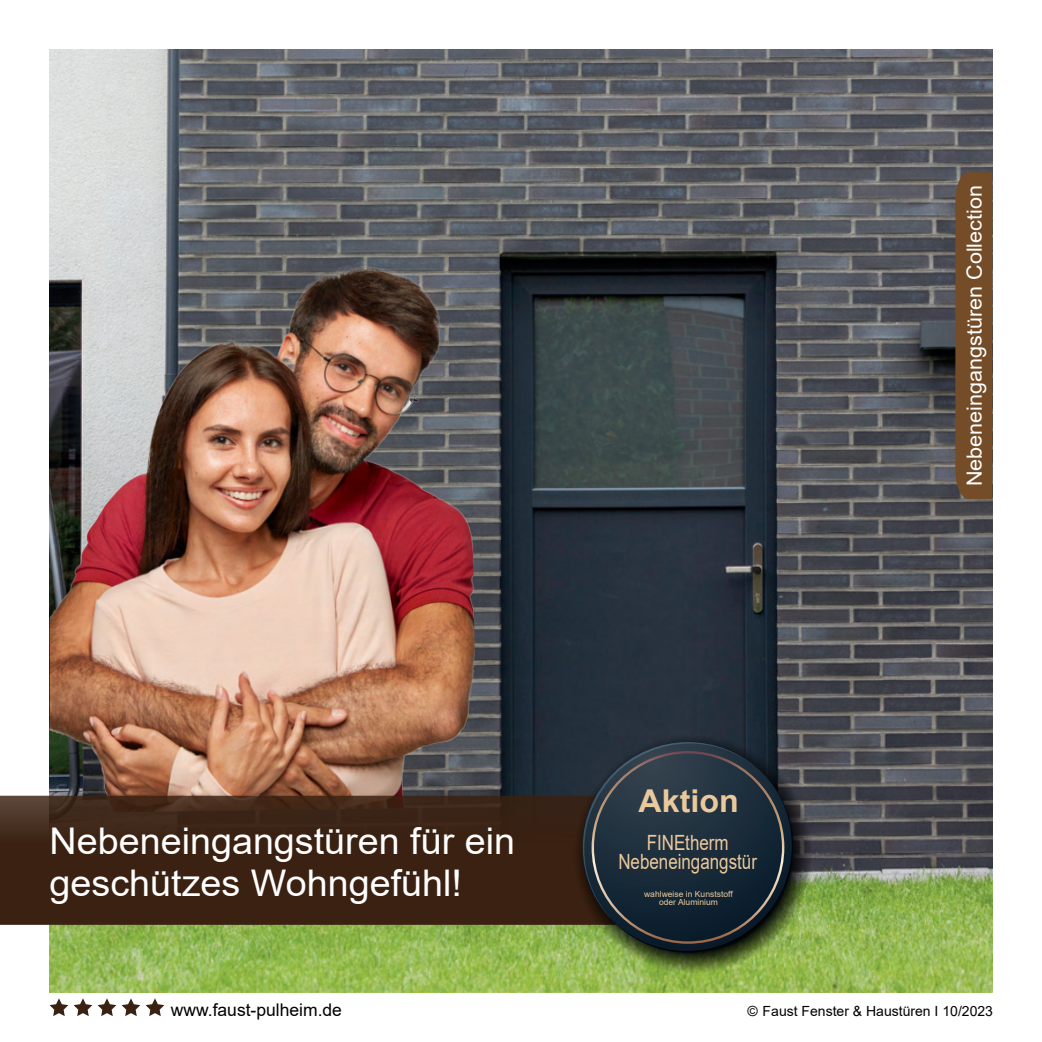
<style>
.page{position:relative;width:1042px;height:1042px;background:#fff}
.page>*{position:absolute;margin:0;border:0;box-sizing:border-box;transform-origin:0 0}
.t1{font:36.75px/42px "Arial";color:#fff}
.t2{font:700 31.5px "Arial";color:#eac99c}
.t3{font:21px "Arial";color:#fff}
.t4{font:21px/19.2px "Arial";color:#eac99c;text-align:center;scale:.81 1}
.t5{font:17.5px "Arial";color:#000}
.t6{font:14px "Arial";color:#000}
.t7{font:8.4px/8.4px "Arial";color:#eac99c;text-align:center}
</style>
<div class="page">
<img style="left:50px;top:50px;width:942px;height:942px">
<img style="left:50px;top:265px;width:427px;height:531px">
<svg style="left:0;top:796px;width:583px;height:128px;background:#3b2313"></svg>
<svg style="left:50px;top:998px;width:18px;height:18px"></svg>
<svg style="left:74px;top:998px;width:18px;height:18px"></svg>
<svg style="left:98px;top:998px;width:18px;height:18px"></svg>
<svg style="left:122px;top:998px;width:18px;height:18px"></svg>
<svg style="left:146px;top:998px;width:18px;height:18px"></svg>
<div style="left:955px;top:172px;width:37px;height:327px;background:#744c27"></div>
<svg style="left:574px;top:735px;width:238px;height:238px;background:#454e2f"></svg>
<svg style="left:583px;top:742px;width:210px;height:210px;background:#27353a"></svg>
<p class="t1" style="left:50px;top:820px;width:467px">Nebeneingangstüren für ein geschützes Wohngefühl!</p>
<p class="t2" style="left:638px;top:779px;width:102px">Aktion</p>
<p class="t4" style="left:618px;top:833px;width:173px">FINEtherm<br>Nebeneingangstür</p>
<p class="t7" style="left:644px;top:889px;width:90px">wahlweise in Kunststoff oder Aluminium</p>
<p class="t3" style="left:960px;top:486px;width:302px;rotate:-90deg">Nebeneingangstüren Collection</p>
<p class="t5" style="left:171px;top:998px;width:173px">www.faust-pulheim.de</p>
<p class="t6" style="left:747px;top:1001px;width:247px">© Faust Fenster &amp; Haustüren I 10/2023</p>
</div>
